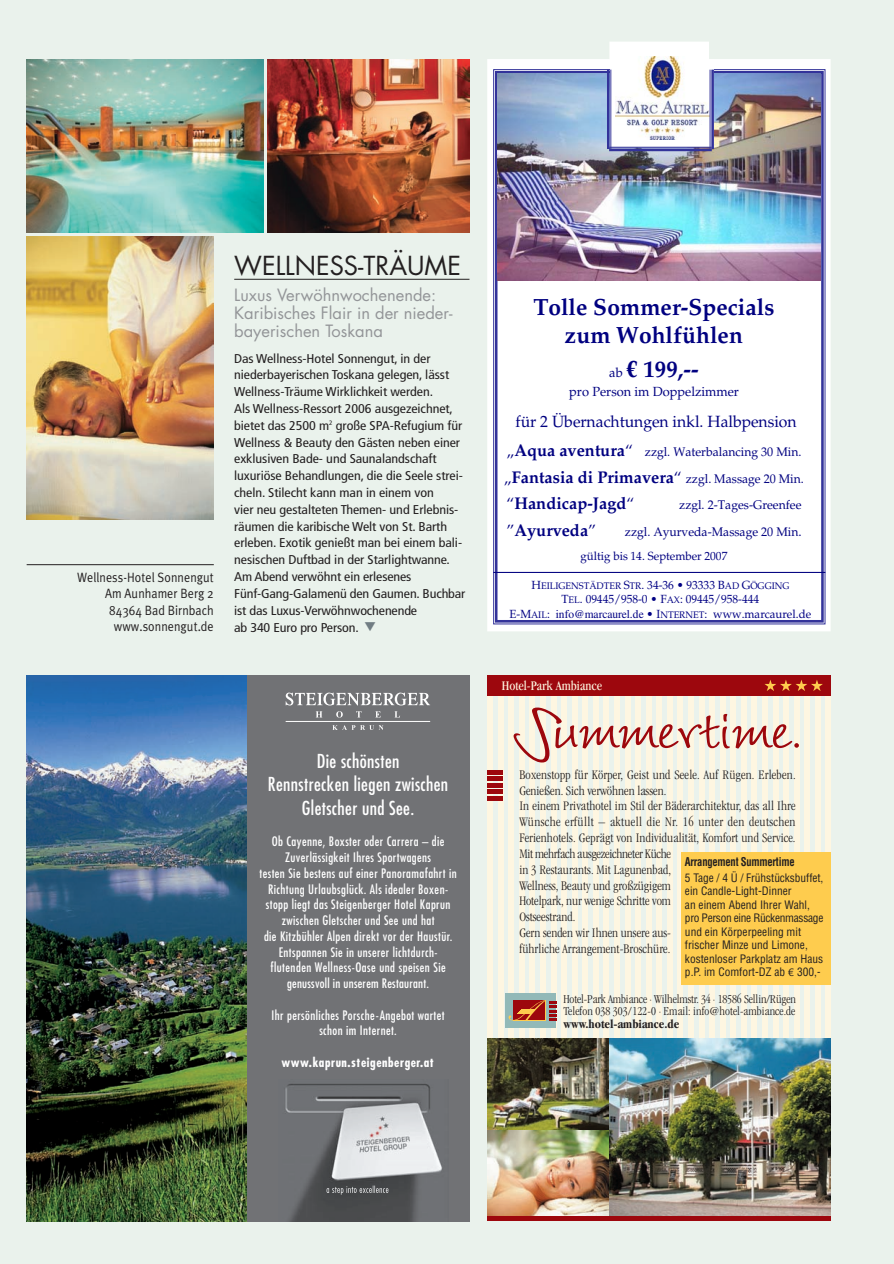
<style>
.page{position:relative;width:894px;height:1264px;background:#fff}
.page>*{position:absolute;margin:0;border:0;box-sizing:border-box;transform-origin:0 0}
.t1{font:82.65px "Wiesbaden Swing";letter-spacing:-.03em;color:#9d070d;scale:1.2 1}
.t2{font:25.5px "Futura";color:#231f20}
.t3{font:700 23.4px/28.2px "Palatino";color:#000080;text-align:center}
.t4{font:condensed 18.75px/23.7px "Futura LT";letter-spacing:.02em;color:#fff;text-align:center}
.t5{font:700 16.95px/26.2px "Palatino";color:#000080}
.t6{font:16.5px/18px "Futura";color:#939598}
.t7{font:16.2px "Palatino";color:#000080}
.t8{font:condensed 13.65px "Garamond";color:#fef6e1}
.t9{font:300 condensed 13.5px/15.8px "Garamond";letter-spacing:.005em;color:#231f20}
.t10{font:13.5px/16.5px "Meta Plus Normal";letter-spacing:.005em;color:#231f20;text-align:right;scale:.9 1}
.t11{font:13.2px "Palatino";color:#000080}
.t12{font:condensed 12.75px/16.8px "Frutiger";letter-spacing:-.005em;color:#231f20;scale:1.1 1}
.t13{font:condensed 12.75px/15.8px "Futura LT";letter-spacing:.035em;color:#fff;text-align:center}
.t14{font:700 condensed 12.75px "Futura LT";letter-spacing:.045em;color:#fff}
.t15{font:300 condensed 12.6px/12.5px "Garamond";letter-spacing:-.005em;color:#231f20}
.t16{font:700 condensed 12.6px "Garamond";color:#231f20}
.t17{font:12.45px "Palatino";color:#000080}
.t18{font:11.85px/14.7px "Palatino";letter-spacing:-.005em;color:#000083;text-align:center}
.t19{font:11.85px "Palatino";color:#000080}
.t20{font:700 condensed 11.85px "Helvetica";letter-spacing:-.02em;color:#231f20;scale:.89 1}
.t21{font:condensed 11.4px/13.5px "Helvetica";color:#231f20}
.t22{font:9.6px "Palatino";color:#000083}
.s1{color:#717d83}
.s2{font-weight:400;font-size:13.2px}
.s3{font-size:16.2px}
.s4{font-weight:700;font-size:16.95px}
.s5{font-weight:400;font-size:16.2px}
.s6{font-weight:400;font-size:12.45px}
.s7{font-size:13.2px}
.s8{font-size:11.85px}
.s9{font-size:9.6px}
.s10{font-family:"Times"}
.s11{font-family:"Linotype Euro Font Rto S";font-stretch:normal}
</style>
<div class="page">
<img style="left:0;top:0;width:894px;height:1264px">
<svg style="left:513px;top:703px;width:49px;height:63px;background:#f4f4e6"></svg>
<p class="t10" style="left:77px;top:570px;width:153px">Wellness-Hotel Sonnengut<br>Am Aunhamer Berg 2<br>84364 Bad Birnbach www.sonnengut.de</p>
<h2 class="t2" style="left:234px;top:254px;width:228px">WELLNESS-TRÄUME</h2>
<p class="t6" style="left:234px;top:288px;width:220px">Luxus Verwöhnwochenende:<br>Karibisches Flair in der nieder&shy;bayerischen Toskana</p>
<p class="t12" style="left:234px;top:351px;width:212px">Das Wellness-Hotel Sonnengut, in der niederbayerischen Toskana gelegen, lässt Wellness-Träume Wirklichkeit werden.<br>Als Wellness-Ressort 2006 ausgezeichnet, bietet das 2500 m<sup>2</sup> große SPA-Refugium für Wellness &amp; Beauty den Gästen neben einer exklusiven Bade- und Saunalandschaft luxuriöse Behandlungen, die die Seele strei&shy;cheln. Stilecht kann man in einem von<br>vier neu gestalteten Themen- und Erlebnis&shy;räumen die karibische Welt von St. Barth erleben. Exotik genießt man bei einem bali&shy;nesischen Duftbad in der Starlightwanne.<br>Am Abend verwöhnt ein erlesenes Fünf-Gang-Galamenü den Gaumen. Buchbar ist das Luxus-Verwöhnwochenende<br>ab 340 Euro pro Person. <span class="s1">▼</span></p>
<h3 class="t4" style="left:268px;top:750px;width:182px">Die schönsten<br>Rennstrecken liegen zwischen<br>Gletscher und See.</h3>
<p class="t13" style="left:259px;top:834px;width:199px">Ob Cayenne, Boxster oder Carrera – die Zuverlässigkeit Ihres Sportwagens<br>testen Sie bestens auf einer Panoramafahrt in Richtung Urlaubsglück. Als idealer Boxen&shy;stopp liegt das Steigenberger Hotel Kaprun zwischen Gletscher und See und hat<br>die Kitzbühler Alpen direkt vor der Haustür.<br>Entspannen Sie in unserer lichtdurch&shy;flutenden Wellness-Oase und speisen Sie genussvoll in unserem Restaurant.</p>
<p class="t13" style="left:271px;top:1007px;width:175px">Ihr persönliches Porsche-Angebot wartet schon im Internet.</p>
<p class="t14" style="left:281px;top:1055px;width:154px">www.kaprun.steigenberger.at</p>
<h3 class="t3" style="left:533px;top:295px;width:243px">Tolle Sommer-Specials zum Wohlfühlen</h3>
<h3 class="t3" style="left:609px;top:358px;width:91px"><span class="s2">ab</span> € 199,--</h3>
<p class="t11" style="left:569px;top:386px;width:171px">pro Person im Doppelzimmer</p>
<p class="t7" style="left:515px;top:415px;width:283px">für 2 Übernachtungen inkl. Halbpension</p>
<p class="t17" style="left:506px;top:447px;width:296px"><span class="s3">„</span><span class="s4">Aqua aventura</span><span class="s3">“</span> zzgl. Waterbalancing 30 Min.</p>
<h3 class="t5" style="left:504px;top:466px;width:301px"><span class="s5">„</span>Fantasia di Primavera<span class="s5">“</span> <span class="s6">zzgl. Massage 20 Min. </span><span class="s5">“</span>Handicap-Jagd<span class="s5">“</span></h3>
<p class="t17" style="left:679px;top:500px;width:124px">zzgl. 2-Tages-Greenfee</p>
<h3 class="t5" style="left:506px;top:519px;width:91px"><span class="s5">”</span>Ayurveda<span class="s5">”</span></h3>
<p class="t17" style="left:625px;top:526px;width:178px">zzgl. Ayurveda-Massage 20 Min<span class="s7">.</span></p>
<p class="t19" style="left:580px;top:551px;width:148px">gültig bis 14. September 2007</p>
<p class="t22" style="left:531px;top:582px;width:259px"><span class="s8">H</span>EILIGENSTÄDTER <span class="s8">S</span>TR<span class="s8">. 34-36 • 93333 B</span>AD <span class="s8">G</span>ÖGGING</p>
<p class="t18" style="left:509px;top:593px;width:303px">T<span class="s9">EL</span>. 09445/958-0 • F<span class="s9">AX</span>: 09445/958-444<br>E-M<span class="s9">AIL</span>: <span class="s10">info@marcaurel.de</span> • I<span class="s9">NTERNET</span>: www.marcaurel.de</p>
<p class="t8" style="left:502px;top:680px;width:102px">Hotel-Park Ambiance</p>
<h1 class="t1" style="left:551px;top:671px;width:212px">ummertime.</h1>
<p class="t9" style="left:519px;top:768px;width:278px">Boxenstopp für Körper, Geist und Seele. Auf Rügen. Erleben.<br>Genießen. Sich verwöhnen lassen.<br>In einem Privathotel im Stil der Bäderarchitektur, das all Ihre Wünsche erfüllt – aktuell die Nr. 16 unter den deutschen Ferienhotels. Geprägt von Individualität, Komfort und Service.<br>Mit mehrfach ausgezeichneter Küche<br>in 3 Restaurants. Mit Lagunenbad,<br>Wellness, Beauty und großzügigem<br>Hotelpark, nur wenige Schritte vom<br>Ostseestrand.<br>Gern senden wir Ihnen unsere aus-<br>führliche Arrangement-Broschüre.</p>
<p class="t20" style="left:685px;top:857px;width:125px">Arrangement Summertime</p>
<p class="t21" style="left:685px;top:872px;width:140px">5 Tage / 4 Ü / Frühstücksbuffet, ein Candle-Light-Dinner<br>an einem Abend Ihrer Wahl, pro Person eine Rückenmassage und ein Körperpeeling mit frischer Minze und Limone, kostenloser Parkplatz am Haus p.P. im Comfort-DZ ab <span class="s11">F</span> 300,-</p>
<p class="t15" style="left:563px;top:993px;width:234px">Hotel-Park Ambiance · Wilhelmstr. 34 · 18586 Sellin/Rügen<br>Telefon 038 303/122-0 · Email: info@hotel-ambiance.de</p>
<p class="t16" style="left:563px;top:1019px;width:117px">www.hotel-ambiance.de</p>
</div>
